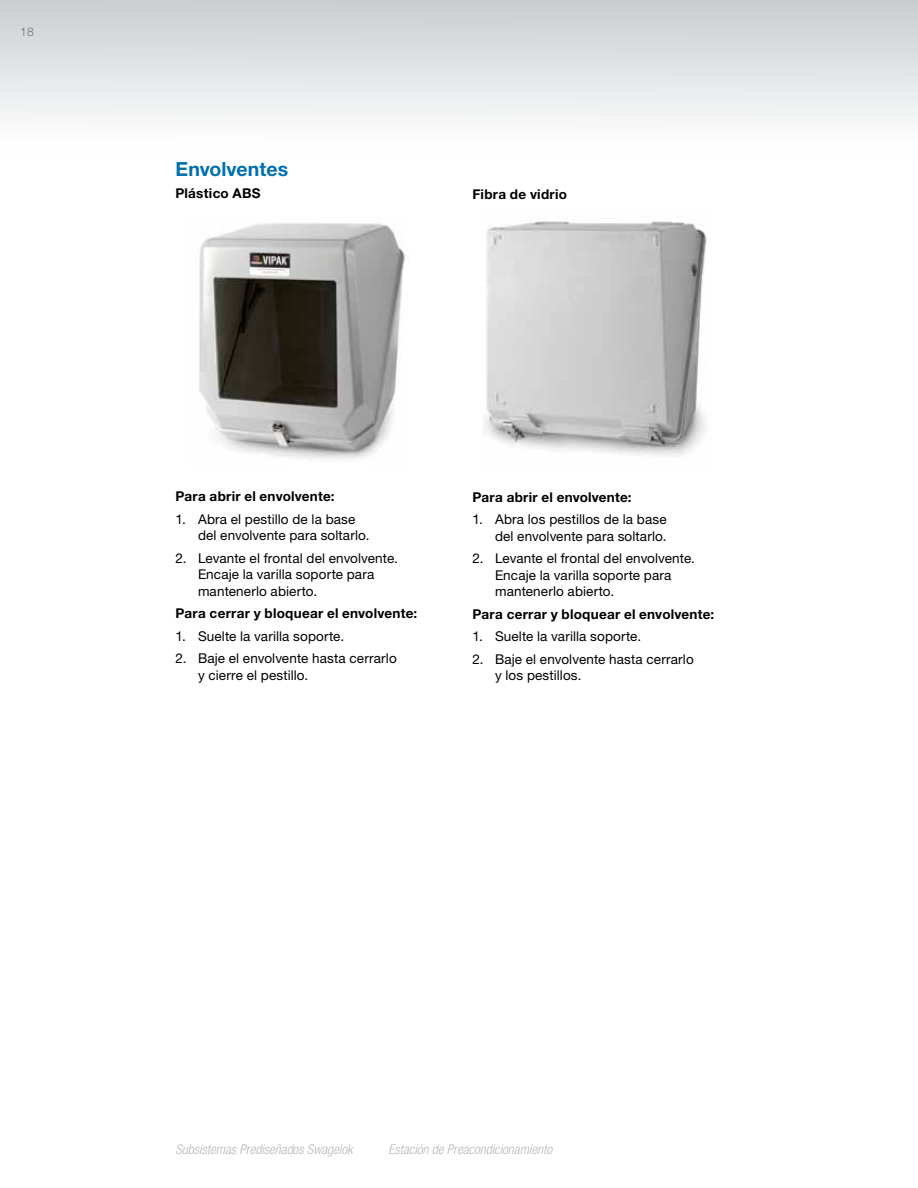
<style>
.page{position:relative;width:918px;height:1188px;background:#fff}
.page>*{position:absolute;margin:0;border:0;box-sizing:border-box;transform-origin:0 0}
.t1{font:700 19.5px "Helvetica Neue LT Std";letter-spacing:.005em;color:#0070af}
.t2{font:13.5px/16.5px "Helvetica Neue LT Std";letter-spacing:.01em;color:#000}
.t3{font:700 13.5px "Helvetica Neue LT Std";letter-spacing:.02em;color:#000}
.t4{font:italic 300 condensed 13.5px "Helvetica Neue LT Std";color:#b4b9bd}
.t5{font:300 12px "Helvetica Neue LT Std";color:#6a737b}
</style>
<div class="page">
<img style="left:199px;top:223px;width:206px;height:236px">
<img style="left:484px;top:221px;width:223px;height:235px">
<div style="left:0;top:0;width:918px;height:162px;background:linear-gradient(to bottom,#c9ced1,#fff)"></div>
<p class="t5" style="left:20px;top:24px;width:15px">18</p>
<h1 class="t1" style="left:176px;top:157px;width:114px">Envolventes</h1>
<p class="t3" style="left:176px;top:185px;width:87px">Plástico ABS</p>
<p class="t3" style="left:473px;top:185px;width:96px">Fibra de vidrio</p>
<p class="t3" style="left:176px;top:488px;width:161px">Para abrir el envolvente:</p>
<p class="t2" style="left:198px;top:511px;width:171px;text-indent:-23px">1. Abra el pestillo de la base del envolvente para soltarlo.</p>
<p class="t2" style="left:198px;top:550px;width:199px;text-indent:-23px">2. Levante el frontal del envolvente.<br>Encaje la varilla soporte para mantenerlo abierto.</p>
<p class="t3" style="left:176px;top:605px;width:243px">Para cerrar y bloquear el envolvente:</p>
<p class="t2" style="left:176px;top:628px;width:168px">1. Suelte la varilla soporte.</p>
<p class="t2" style="left:198px;top:650px;width:200px;text-indent:-23px">2. Baje el envolvente hasta cerrarlo y cierre el pestillo.</p>
<p class="t3" style="left:473px;top:488px;width:161px">Para abrir el envolvente:</p>
<p class="t2" style="left:473px;top:511px;width:196px;text-align:right">1. Abra los pestillos de la base del envolvente para soltarlo.</p>
<p class="t2" style="left:495px;top:550px;width:199px;text-indent:-23px">2. Levante el frontal del envolvente.<br>Encaje la varilla soporte para mantenerlo abierto.</p>
<p class="t3" style="left:473px;top:605px;width:243px">Para cerrar y bloquear el envolvente:</p>
<p class="t2" style="left:473px;top:628px;width:168px">1. Suelte la varilla soporte.</p>
<p class="t2" style="left:495px;top:650px;width:200px;text-indent:-23px">2. Baje el envolvente hasta cerrarlo y los pestillos.</p>
<p class="t4" style="left:176px;top:1141px;width:179px">Subsistemas Prediseñados Swagelok</p>
<p class="t4" style="left:389px;top:1141px;width:165px">Estación de Preacondicionamiento</p>
</div>
